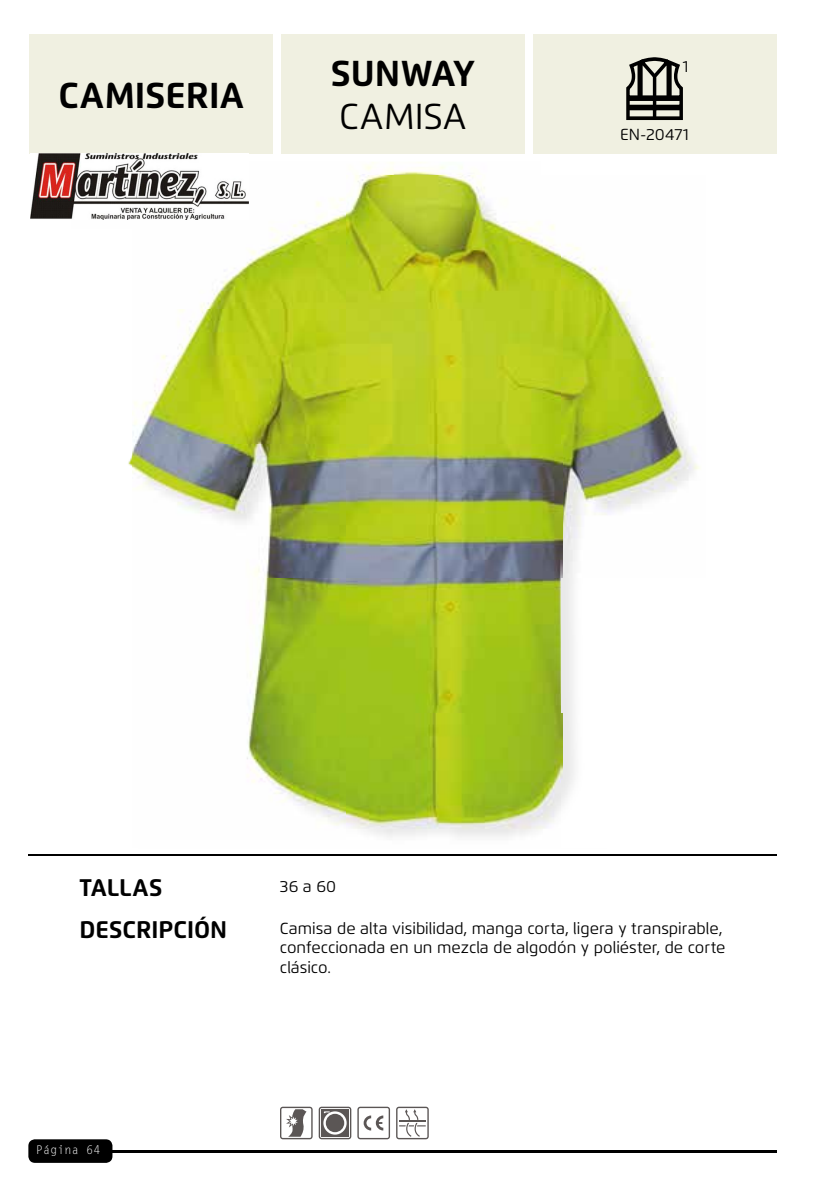
<style>
.page{position:relative;width:840px;height:1191px;background:#fff}
.page>*{position:absolute;margin:0;border:0;box-sizing:border-box;transform-origin:0 0}
.t1{font:700 36px "Flexo";color:#000}
.t2{font:36px "Flexo";letter-spacing:.01em;color:#000}
.t3{font:700 24px/42.2px "Flexo";color:#000}
.t4{font:16px/19.2px "Flexo";color:#000}
.t5{font:12px "Letter Gothic Std";color:#fff}
</style>
<div class="page">
<div style="left:532px;top:34px;width:244px;height:119px;background:#f0f0e1"></div>
<svg style="left:626px;top:57px;width:56px;height:63px"></svg>
<hr style="left:28px;top:854px;width:748px;height:1px;background:#000">
<div style="left:28px;top:1139px;width:84px;height:23px;background:#000"></div>
<hr style="left:112px;top:1150px;width:664px;height:2px;background:#000">
<img style="left:362px;top:162px;width:101px;height:13px">
<img style="left:132px;top:175px;width:568px;height:662px">
<div style="left:281px;top:34px;width:243px;height:119px;background:#f0f0e1"></div>
<div style="left:29px;top:34px;width:244px;height:119px;background:#f0f0e1"></div>
<svg style="left:357px;top:1106px;width:33px;height:33px"></svg>
<svg style="left:318px;top:1106px;width:33px;height:33px"></svg>
<svg style="left:323px;top:1111px;width:23px;height:23px"></svg>
<div style="left:325px;top:1113px;width:19px;height:19px;background:#5b5655;border-radius:50%"></div>
<svg style="left:280px;top:1106px;width:32px;height:33px"></svg>
<svg style="left:396px;top:1106px;width:32px;height:33px"></svg>
<img style="left:30px;top:153px;width:218px;height:67px">
<h1 class="t1" style="left:58px;top:73px;width:187px">CAMISERIA</h1>
<h1 class="t1" style="left:331px;top:52px;width:145px">SUNWAY</h1>
<h1 class="t2" style="left:339px;top:95px;width:129px">CAMISA</h1>
<p class="t4" style="left:682px;top:57px;width:7px">1</p>
<p class="t4" style="left:620px;top:124px;width:70px">EN-20471</p>
<h2 class="t3" style="left:79px;top:866px;width:149px">TALLAS<br>DESCRIPCIÓN</h2>
<p class="t4" style="left:280px;top:877px;width:58px">36 a 60</p>
<p class="t4" style="left:280px;top:919px;width:446px">Camisa de alta visibilidad, manga corta, ligera y transpirable, confeccionada en un mezcla de algodón y poliéster, de corte clásico.</p>
<p class="t5" style="left:36px;top:1142px;width:66px">Página 64</p>
</div>
